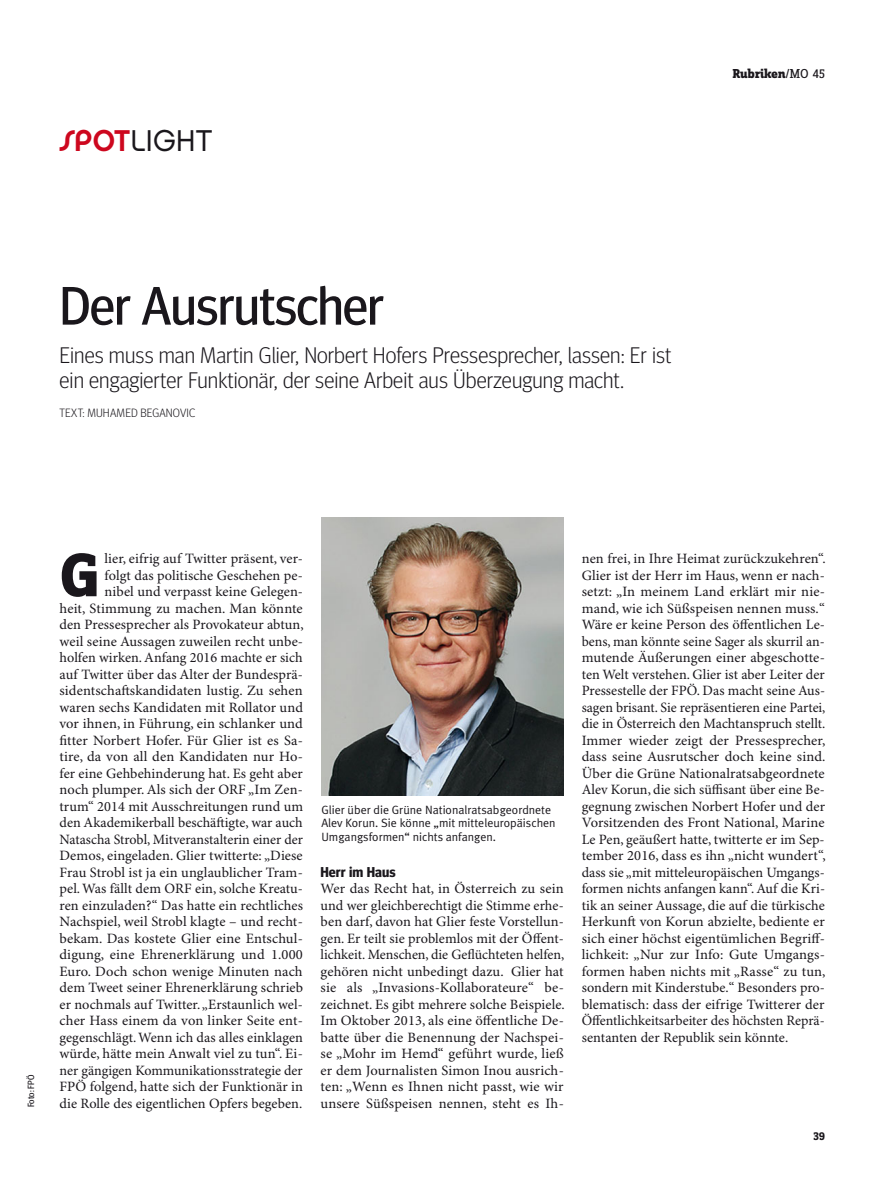
<style>
.page{position:relative;width:893px;height:1191px;background:#fff}
.page>*{position:absolute;margin:0;border:0;box-sizing:border-box;transform-origin:0 0}
.t1{font:800 63.75px "Zine Slab Dis";color:#1a171c}
.t2{font:54px "Meta Headline";letter-spacing:-.01em;color:#1a171c}
.t3{font:30px "Chalet London Nineteen Seventy";color:#1a171c}
.t4{font:300 22.5px/25.5px "Meta Headline";letter-spacing:.005em;color:#1a171c}
.t5{font:14.25px/16.5px "Minion Pro";letter-spacing:.005em;color:#1a171c;text-align:justify}
.t6{font:700 14.25px "Meta Headline";letter-spacing:.005em;color:#1a171c}
.t7{font:800 13.5px "Zine Slab Dis";color:#1a171c}
.t8{font:12px/13.5px "Meta Plus Normal";color:#1a171c}
.t9{font:300 12px "Meta Headline";letter-spacing:.015em;color:#1a171c}
.t10{font:700 12px "Zine Slab Dis";color:#1a171c}
.t11{font:9px "Meta Headline";color:#1a171c}
.s1{font-family:"Chalet New York Nineteen Seventy";color:#cd071e}
.s2{font-weight:400}
</style>
<div class="page">
<img style="left:321px;top:517px;width:242px;height:278px">
<h3 class="t3" style="left:60px;top:130px;width:155px"><span class="s1">SPOT</span>LIGHT</h3>
<h2 class="t2" style="left:60px;top:286px;width:326px">Der Ausrutscher</h2>
<h3 class="t4" style="left:60px;top:345px;width:613px">Eines muss man Martin Glier, Norbert Hofers Pressesprecher, lassen: Er ist ein engagierter Funktionär, der seine Arbeit aus Überzeugung macht.</h3>
<p class="t9" style="left:60px;top:408px;width:137px">TEXT: MUHAMED BEGANOVIC</p>
<p class="t7" style="left:733px;top:66px;width:94px">Rubriken<span class="s2">/MO 45</span></p>
<p class="t11" style="left:28px;top:1107px;width:34px;rotate:-90deg">Foto: FPÖ</p>
<p class="t5" style="left:60px;top:551px;width:246px;text-align:right">lier, eifrig auf Twitter präsent, ver-<br>folgt das politische Geschehen pe-<br>nibel und verpasst keine Gelegen-<br>heit, Stimmung zu machen. Man könnte den Pressesprecher als Provokateur abtun, weil seine Aussagen zuweilen recht unbe&shy;holfen wirken. Anfang 2016 machte er sich auf Twitter über das Alter der Bundesprä&shy;sidentschaftskandidaten lustig. Zu sehen waren sechs Kandidaten mit Rollator und vor ihnen, in Führung, ein schlanker und fitter Norbert Hofer. Für Glier ist es Sa&shy;tire, da von all den Kandidaten nur Ho&shy;fer eine Gehbehinderung hat. Es geht aber noch plumper. Als sich der ORF „Im Zen&shy;trum“ 2014 mit Ausschreitungen rund um den Akademikerball beschäftigte, war auch Natascha Strobl, Mitveranstalterin einer der Demos, eingeladen. Glier twitterte: „Diese Frau Strobl ist ja ein unglaublicher Tram&shy;pel. Was fällt dem ORF ein, solche Kreatu&shy;ren einzuladen?“ Das hatte ein rechtliches Nachspiel, weil Strobl klagte – und recht&shy;bekam. Das kostete Glier eine Entschul&shy;digung, eine Ehrenerklärung und 1.000<br>Euro. Doch schon wenige Minuten nach dem Tweet seiner Ehrenerklärung schrieb er nochmals auf Twitter. „Erstaunlich wel&shy;cher Hass einem da von linker Seite ent&shy;gegenschlägt. Wenn ich das alles einklagen würde, hätte mein Anwalt viel zu tun“. Ei&shy;ner gängigen Kommunikationsstrategie der FPÖ folgend, hatte sich der Funktionär in die Rolle des eigentlichen Opfers begeben.</p>
<h1 class="t1" style="left:60px;top:537px;width:43px">G</h1>
<p class="t8" style="left:321px;top:804px;width:236px">Glier über die Grüne Nationalratsabgeordnete<br>Alev Korun. Sie könne „mit mitteleuropäischen<br>Umgangsformen“ nichts anfangen.</p>
<p class="t6" style="left:321px;top:866px;width:76px">Herr im Haus</p>
<p class="t5" style="left:321px;top:881px;width:246px">Wer das Recht hat, in Österreich zu sein und wer gleichberechtigt die Stimme erhe&shy;ben darf, davon hat Glier feste Vorstellun&shy;gen. Er teilt sie problemlos mit der Öffent&shy;lichkeit. Menschen, die Geflüchteten helfen, gehören nicht unbedingt dazu. Glier hat sie als „Invasions-Kollaborateure“ be&shy;zeichnet. Es gibt mehrere solche Beispiele.<br>Im Oktober 2013, als eine öffentliche De&shy;batte über die Benennung der Nachspei&shy;se „Mohr im Hemd“ geführt wurde, ließ er dem Journalisten Simon Inou ausrich&shy;ten: „Wenn es Ihnen nicht passt, wie wir unsere Süßspeisen nennen, steht es Ih-</p>
<p class="t5" style="left:582px;top:551px;width:246px">nen frei, in Ihre Heimat zurückzukehren“.<br>Glier ist der Herr im Haus, wenn er nach&shy;setzt: „In meinem Land erklärt mir nie&shy;mand, wie ich Süßspeisen nennen muss.“ Wäre er keine Person des öffentlichen Le&shy;bens, man könnte seine Sager als skurril an&shy;mutende Äußerungen einer abgeschotte&shy;ten Welt verstehen. Glier ist aber Leiter der Pressestelle der FPÖ. Das macht seine Aus&shy;sagen brisant. Sie repräsentieren eine Partei, die in Österreich den Machtanspruch stellt.<br>Immer wieder zeigt der Pressesprecher, dass seine Ausrutscher doch keine sind.<br>Über die Grüne Nationalratsabgeordnete Alev Korun, die sich süffisant über eine Be&shy;gegnung zwischen Norbert Hofer und der Vorsitzenden des Front National, Marine Le Pen, geäußert hatte, twitterte er im Sep&shy;tember 2016, dass es ihn „nicht wundert“, dass sie „mit mitteleuropäischen Umgangs&shy;formen nichts anfangen kann“. Auf die Kri&shy;tik an seiner Aussage, die auf die türkische Herkunft von Korun abzielte, bediente er sich einer höchst eigentümlichen Begriff&shy;lichkeit: „Nur zur Info: Gute Umgangs&shy;formen haben nichts mit „Rasse“ zu tun, sondern mit Kinderstube.“ Besonders pro&shy;blematisch: dass der eifrige Twitterer der Öffentlichkeitsarbeiter des höchsten Reprä&shy;sentanten der Republik sein könnte.</p>
<p class="t10" style="left:813px;top:1128px;width:13px">39</p>
</div>
